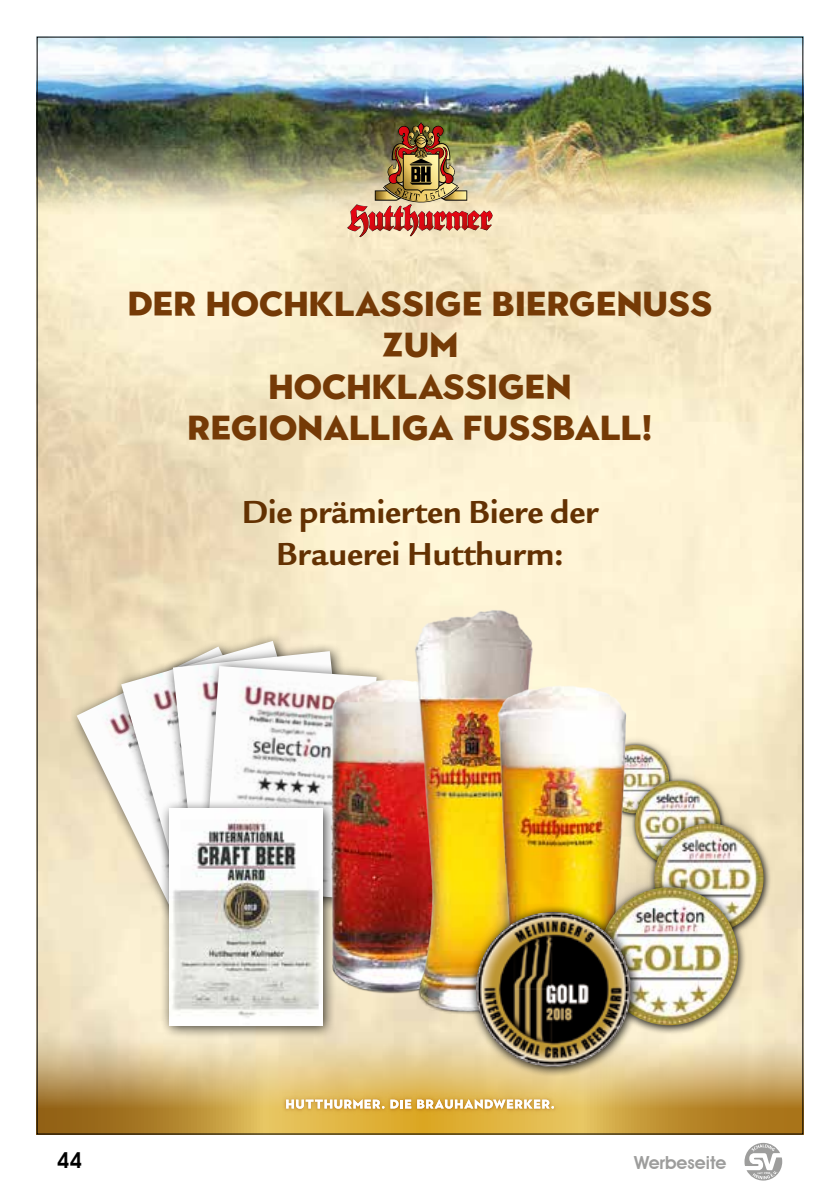
<style>
.page{position:relative;width:840px;height:1191px;background:#fff}
.page>*{position:absolute;margin:0;border:0;box-sizing:border-box;transform-origin:0 0}
.t1{font:900 34.6px/41.4px "Town 10 Display";color:#753a06;text-align:center}
.t2{font:700 34.6px/41.4px "Legacy Sans ITC Pro";color:#633102;text-align:center}
.t3{font:600 22px "Avant Garde IT Cby BT";color:#000}
.t4{font:600 18px "Avant Garde IT Cby BT";color:#9d9d9c}
.t5{font:700 2.8px "Comic Sans MS";color:#fff}
</style>
<div class="page">
<svg style="left:743px;top:1141px;width:39px;height:40px"></svg>
<svg style="left:744px;top:1142px;width:37px;height:38px"></svg>
<svg style="left:39px;top:1031px;width:761px;height:101px;background:#d5b671"></svg>
<img style="left:39px;top:39px;width:761px;height:179px">
<img style="left:279px;top:1093px;width:281px;height:22px">
<img style="left:283px;top:1096px;width:274px;height:16px">
<svg style="left:286px;top:1099px;width:98px;height:9px"></svg>
<svg style="left:390px;top:1099px;width:21px;height:9px"></svg>
<svg style="left:417px;top:1099px;width:136px;height:9px"></svg>
<img style="left:347px;top:122px;width:146px;height:115px">
<div style="left:68px;top:638px;width:261px;height:290px;background:#000;opacity:.75"></div>
<img style="left:77px;top:646px;width:83px;height:270px">
<div style="left:113px;top:632px;width:234px;height:279px;background:#000;opacity:.75"></div>
<img style="left:121px;top:641px;width:213px;height:257px">
<div style="left:164px;top:642px;width:202px;height:260px;background:#000;opacity:.75"></div>
<img style="left:173px;top:651px;width:180px;height:148px">
<div style="left:195px;top:657px;width:195px;height:255px;background:#000;opacity:.75"></div>
<img style="left:203px;top:666px;width:112px;height:133px">
<div style="left:160px;top:799px;width:177px;height:240px;background:#000;opacity:.75"></div>
<img style="left:169px;top:808px;width:153px;height:217px">
<img style="left:315px;top:658px;width:67px;height:344px">
<img style="left:382px;top:605px;width:267px;height:428px">
<img style="left:483px;top:673px;width:224px;height:369px">
<div style="left:625px;top:771px;width:104px;height:105px;background:#000;opacity:.3"></div>
<img style="left:634px;top:780px;width:86px;height:86px;border-radius:43px">
<div style="left:643px;top:813px;width:130px;height:129px;background:#000;opacity:.3"></div>
<img style="left:654px;top:823px;width:109px;height:109px;border-radius:55px">
<div style="left:589px;top:876px;width:158px;height:159px;background:#000;opacity:.3"></div>
<img style="left:599px;top:887px;width:138px;height:138px;border-radius:69px">
<div style="left:464px;top:900px;width:178px;height:178px;background:#000;opacity:.3"></div>
<img style="left:475px;top:912px;width:155px;height:154px;border-radius:77px">
<p class="t1" style="left:128px;top:284px;width:585px">DER HOCHKLASSIGE BIERGENUSS<br>ZUM<br>HOCHKLASSIGEN<br>REGIONALLIGA FUSSBALL!</p>
<p class="t2" style="left:242px;top:492px;width:357px">Die prämierten Biere der<br>Brauerei Hutthurm:</p>
<p class="t3" style="left:57px;top:1147px;width:27px">44</p>
<p class="t4" style="left:633px;top:1151px;width:94px">Werbeseite</p>
<p class="t5" style="left:757px;top:1170px;width:15px">seit 1946</p>
</div>
